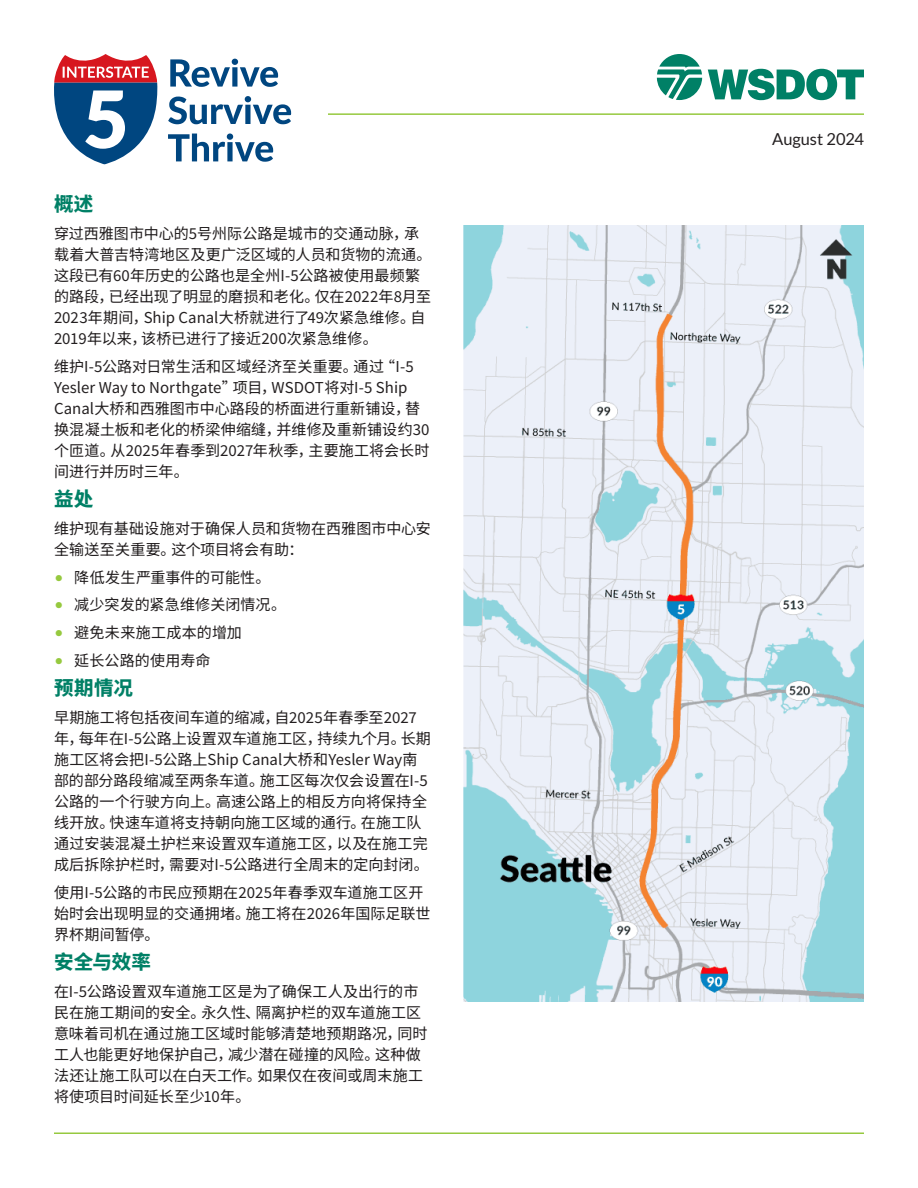
<style>
.page{position:relative;width:918px;height:1188px;background:#fff}
.page>*{position:absolute;margin:0;border:0;box-sizing:border-box;transform-origin:0 0}
.HEADER_CN{font:100 19.5px "Noto Sans SC";letter-spacing:.01em;color:#008066}
.t1{font:16.5px "Lato";letter-spacing:-.005em;color:#231f20}
.BODY_CN{font:100 15px/21px "Noto Sans SC";letter-spacing:.005em;color:#231f20}
.BODY{font:100 15px/21px "Noto Sans SC";letter-spacing:.005em;color:#231f20}
.BODY_CN-2{font:100 15px "Noto Sans SC";letter-spacing:.025em;color:#231f20}
.s1{font-family:"Lato";font-weight:400;font-size:16.5px;color:#96c93f}
</style>
<div class="page">
<img style="left:463px;top:226px;width:401px;height:776px">
<svg style="left:708px;top:69px;width:156px;height:31px"></svg>
<svg style="left:657px;top:54px;width:45px;height:46px"></svg>
<hr style="left:328px;top:113px;width:536px;height:2px;background:#96c93f">
<hr style="left:54px;top:1132px;width:810px;height:2px;background:#96c93f">
<svg style="left:170px;top:59px;width:108px;height:28px"></svg>
<svg style="left:168px;top:96px;width:123px;height:28px"></svg>
<svg style="left:168px;top:134px;width:105px;height:28px"></svg>
<svg style="left:54px;top:54px;width:104px;height:110px"></svg>
<p class="HEADER_CN" style="left:54px;top:193px;width:41px">概述</p>
<p class="BODY" style="left:54px;top:223px;width:379px">穿过西雅图市中心的5号州际公路是城市的交通动脉，承载着大普吉特湾地区及更广泛区域的人员和货物的流通。这段已有60年历史的公路也是全州I-5公路被使用最频繁的路段，已经出现了明显的磨损和老化。仅在2022年8月至<br>2023年期间，Ship Canal大桥就进行了49次紧急维修。自<br>2019年以来，该桥已进行了接近200次紧急维修。</p>
<p class="BODY" style="left:54px;top:356px;width:377px">维护I-5公路对日常生活和区域经济至关重要。通过“I-5<br>Yesler Way to Northgate”项目，WSDOT将对I-5 Ship<br>Canal大桥和西雅图市中心路段的桥面进行重新铺设，替换混凝土板和老化的桥梁伸缩缝，并维修及重新铺设约30个匝道。从2025年春季到2027年秋季，主要施工将会长时间进行并历时三年。</p>
<p class="HEADER_CN" style="left:54px;top:488px;width:41px">益处</p>
<p class="BODY_CN" style="left:54px;top:518px;width:378px">维护现有基础设施对于确保人员和货物在西雅图市中心安全输送至关重要。这个项目将会有助：</p>
<p class="BODY_CN" style="left:54px;top:567px;width:218px"><span class="s1">•</span> 降低发生严重事件的可能性。</p>
<p class="BODY_CN" style="left:54px;top:595px;width:234px"><span class="s1">•</span> 减少突发的紧急维修关闭情况。</p>
<p class="BODY_CN-2" style="left:54px;top:624px;width:189px"><span class="s1">•</span> 避免未来施工成本的增加</p>
<p class="BODY_CN" style="left:54px;top:650px;width:158px"><span class="s1">•</span> 延长公路的使用寿命</p>
<p class="HEADER_CN" style="left:54px;top:677px;width:80px">预期情况</p>
<p class="BODY_CN" style="left:54px;top:707px;width:378px">早期施工将包括夜间车道的缩减，自2025年春季至2027年，每年在I-5公路上设置双车道施工区，持续九个月。长期施工区将会把I-5公路上Ship Canal大桥和Yesler Way南部的部分路段缩减至两条车道。施工区每次仅会设置在I-5公路的一个行驶方向上。高速公路上的相反方向将保持全线开放。快速车道将支持朝向施工区域的通行。在施工队通过安装混凝土护栏来设置双车道施工区，以及在施工完成后拆除护栏时，需要对I-5公路进行全周末的定向封闭。</p>
<p class="BODY_CN" style="left:54px;top:882px;width:378px">使用I-5公路的市民应预期在2025年春季双车道施工区开始时会出现明显的交通拥堵。施工将在2026年国际足联世界杯期间暂停。</p>
<p class="HEADER_CN" style="left:54px;top:951px;width:98px">安全与效率</p>
<p class="BODY_CN" style="left:54px;top:981px;width:375px">在I-5公路设置双车道施工区是为了确保工人及出行的市民在施工期间的安全。永久性、隔离护栏的双车道施工区意味着司机在通过施工区域时能够清楚地预期路况，同时工人也能更好地保护自己，减少潜在碰撞的风险。这种做法还让施工队可以在白天工作。如果仅在夜间或周末施工将使项目时间延长至少10年。</p>
<p class="t1" style="left:772px;top:130px;width:93px">August 2024</p>
</div>
